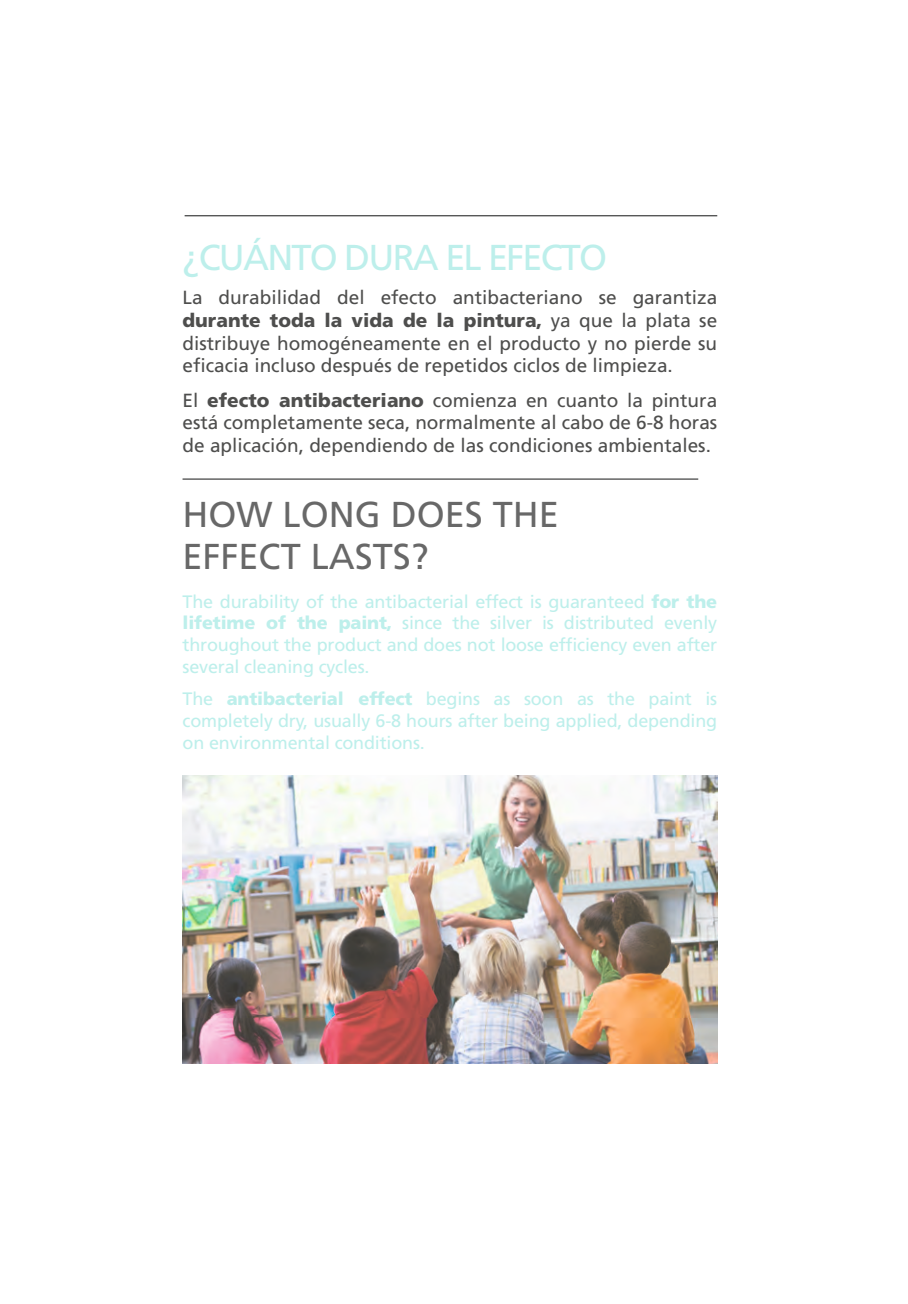
<style>
.page{position:relative;width:908px;height:1304px;background:#fff}
.page>*{position:absolute;margin:0;border:0;box-sizing:border-box;transform-origin:0 0}
.t1{font:36px "Frutiger LT Std";color:#686868}
.t2{font:36px "Frutiger LT Std";letter-spacing:-.05em;color:#bdefeb}
.texto_corrido_gris{font:19px/22.8px "Frutiger LT Std";color:#4e4e4d;text-align:justify}
.texto_corrido_azul{font:18px/21.6px "Frutiger LT Std";letter-spacing:-.01em;color:#bdefeb;text-align:justify}
.s1{color:#fff}
.s2{font-weight:900}
</style>
<div class="page">
<img style="left:182px;top:775px;width:535px;height:288px">
<hr style="left:184px;top:215px;width:533px;height:1px;background:#151616">
<hr style="left:182px;top:479px;width:516px;height:1px;background:#151616">
<p class="t2" style="left:182px;top:236px;width:442px">¿CUÁNTO DURA EL EFECTO<span class="s1">?</span></p>
<p class="texto_corrido_gris" style="left:182px;top:286px;width:536px">La durabilidad del efecto antibacteriano se garantiza <span class="s2">durante toda la vida de la pintura,</span> ya que la plata se distribuye homogéneamente en el producto y no pierde su eficacia incluso después de repetidos ciclos de limpieza.</p>
<p class="texto_corrido_gris" style="left:182px;top:389px;width:536px">El <span class="s2">efecto antibacteriano</span> comienza en cuanto la pintura está completamente seca, normalmente al cabo de 6-8 horas de aplicación, dependiendo de las condiciones ambientales.</p>
<p class="t1" style="left:182px;top:493px;width:378px">HOW LONG DOES THE</p>
<p class="t1" style="left:182px;top:535px;width:248px">EFFECT LASTS?</p>
<p class="texto_corrido_azul" style="left:182px;top:591px;width:536px">The durability of the antibacterial effect is guaranteed <span class="s2">for the lifetime of the paint,</span> since the silver is distributed evenly throughout the product and does not loose efficiency even after several cleaning cycles.</p>
<p class="texto_corrido_azul" style="left:182px;top:688px;width:536px">The <span class="s2">antibacterial effect</span> begins as soon as the paint is completely dry, usually 6-8 hours after being applied, depending on environmental conditions.</p>
</div>
